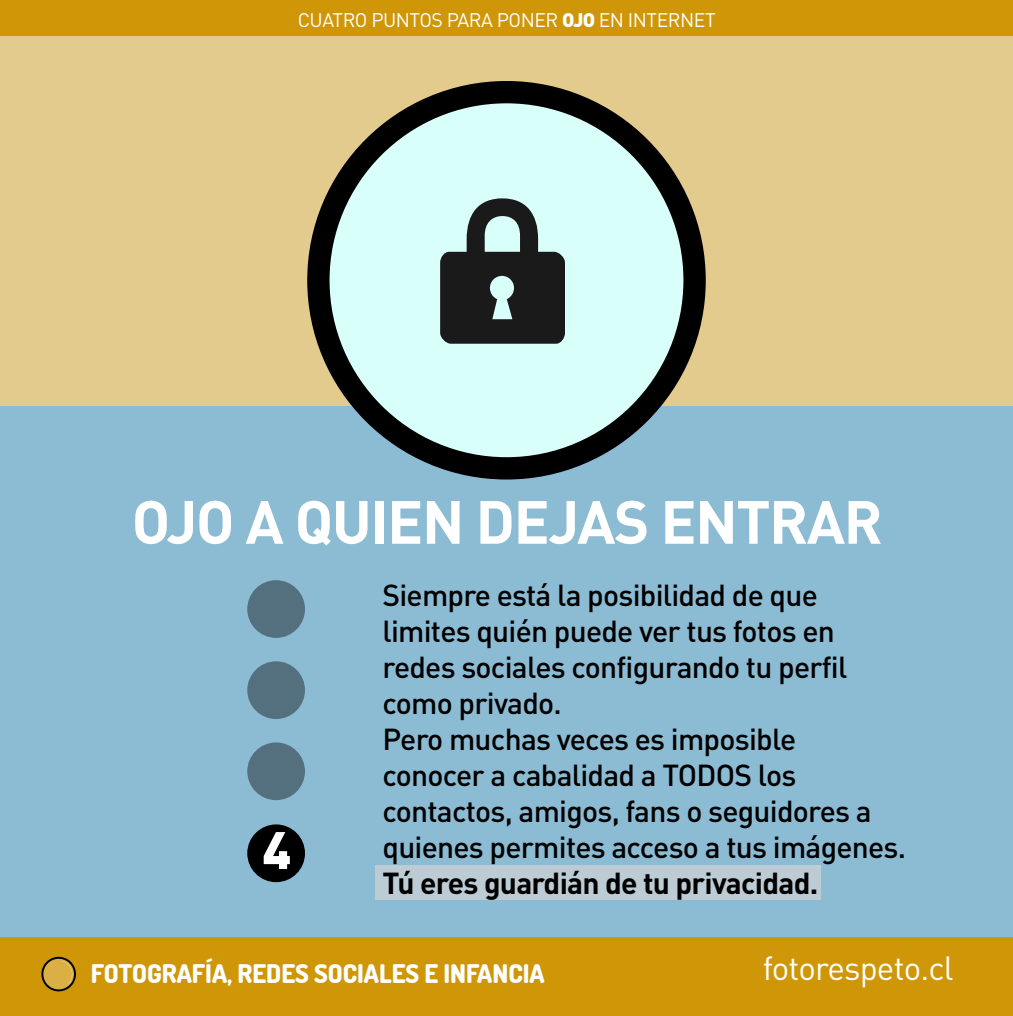
<style>
.page{position:relative;width:1013px;height:1016px;background:#8cbcd4}
.page>*{position:absolute;margin:0;border:0;box-sizing:border-box;transform-origin:0 0}
.t1{font:700 60px "DIN Pro";letter-spacing:-.025em;color:#fff}
.t2{font:900 51.9px "DIN Pro";color:#fff}
.t3{font:33.1px "DIN Pro";letter-spacing:-.025em;color:#fff}
.t4{font:500 30px/36px "DIN Pro";letter-spacing:-.025em;color:#000}
.t5{font:700 30px "DIN Pro";letter-spacing:-.025em;color:#000}
.t6{font:200 25.7px "Dosis";color:#fff}
.t7{font:19.4px "DIN Pro";letter-spacing:-.025em;color:#fff}
.s1{font-weight:900}
</style>
<div class="page">
<div style="left:247px;top:580px;width:58px;height:58px;background:#54707f;border-radius:50%"></div>
<div style="left:247px;top:661px;width:58px;height:58px;background:#54707f;border-radius:50%"></div>
<div style="left:247px;top:742px;width:58px;height:58px;background:#54707f;border-radius:50%"></div>
<div style="left:247px;top:824px;width:58px;height:58px;background:#000;border-radius:50%"></div>
<div style="left:375px;top:865px;width:446px;height:35px;background:#bdccd4"></div>
<div style="left:0;top:0;width:1013px;height:406px;background:#e3ca8d"></div>
<div style="left:318px;top:92px;width:377px;height:376px;background:#d9fffb;border-radius:50%"></div>
<svg style="left:440px;top:198px;width:125px;height:146px"></svg>
<div style="left:307px;top:81px;width:399px;height:399px;border:22px solid #000;border-radius:50%"></div>
<div style="left:0;top:0;width:1013px;height:36px;background:#cf9708"></div>
<div style="left:0;top:937px;width:1013px;height:79px;background:#cf9708"></div>
<svg style="left:41px;top:956px;width:35px;height:36px"></svg>
<p class="t7" style="left:298px;top:4px;width:419px">CUATRO PUNTOS PARA PONER <span class="s1">OJO</span> EN INTERNET</p>
<h1 class="t1" style="left:132px;top:472px;width:753px">OJO A QUIEN DEJAS ENTRAR</h1>
<h2 class="t2" style="left:262px;top:806px;width:30px">4</h2>
<p class="t4" style="left:382px;top:574px;width:525px">Siempre está la posibilidad de que limites quién puede ver tus fotos en redes sociales configurando tu perfil como privado.<br>Pero muchas veces es imposible conocer a cabalidad a TODOS los contactos, amigos, fans o seguidores a quienes permites acceso a tus imágenes.</p>
<p class="t5" style="left:382px;top:859px;width:437px">Tú eres guardián de tu privacidad.</p>
<p class="t6" style="left:91px;top:956px;width:455px">FOTOGRAFÍA, REDES SOCIALES E INFANCIA</p>
<p class="t3" style="left:763px;top:942px;width:192px">fotorespeto.cl</p>
</div>
